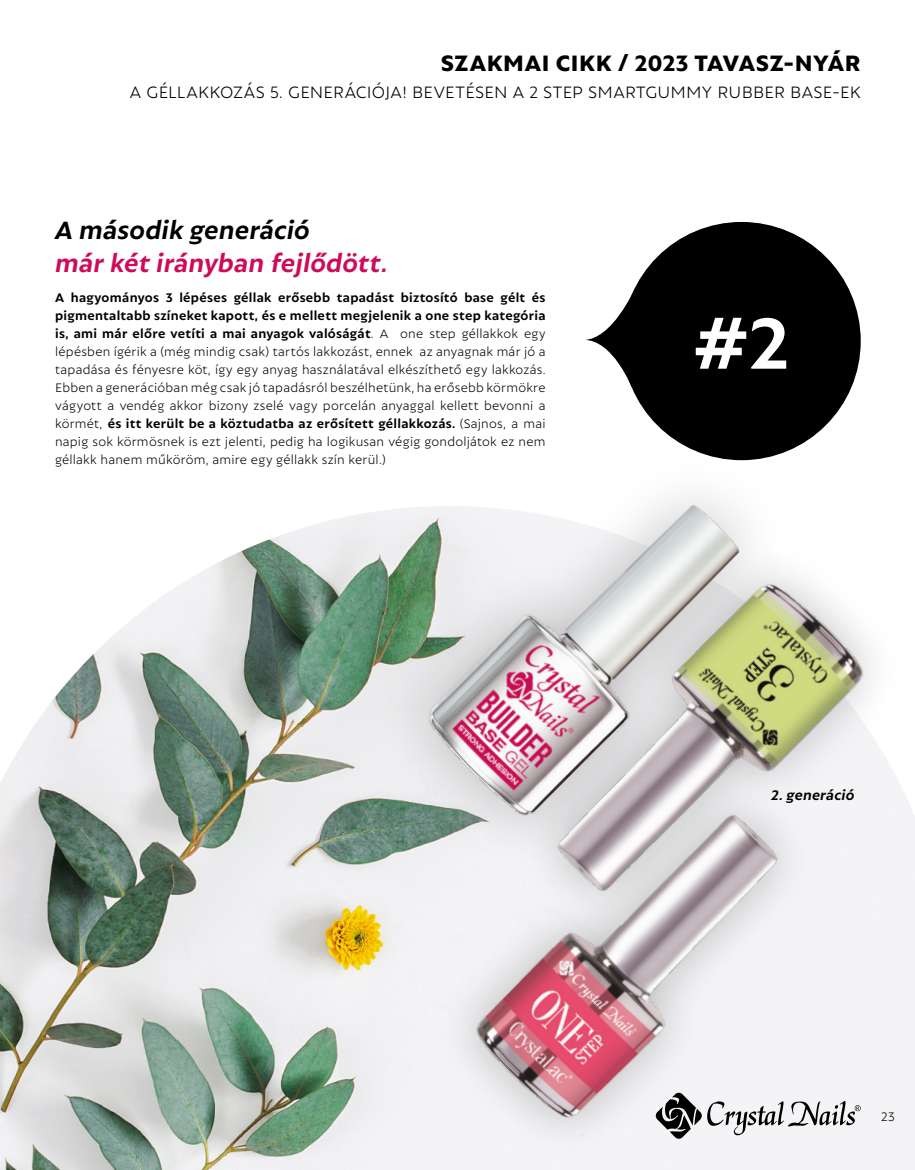
<style>
.page{position:relative;width:915px;height:1170px;background:#fff}
.page>*{position:absolute;margin:0;border:0;box-sizing:border-box;transform-origin:0 0}
.t1{font:800 69px "Autor";color:#fff}
.t2{font:italic 700 27px "Autor";letter-spacing:.005em;color:#cd0b59}
.t3{font:italic 700 27px "Autor";letter-spacing:.005em;color:#000}
.t4{font:800 24px "Autor";letter-spacing:.025em;color:#000}
.t5{font:300 18px "Autor";letter-spacing:.015em;color:#000}
.t6{font:italic 700 15px "Autor";letter-spacing:.015em;color:#000}
.t7{font:300 13.5px/18px "Autor";letter-spacing:.015em;color:#000;text-align:justify}
.s1{font-weight:700}
.s2{font-weight:700;font-size:78px}
</style>
<div class="page">
<img style="left:0;top:513px;width:914px;height:656px">
<svg style="left:819px;top:1092px;width:41px;height:46px"></svg>
<div style="left:622px;top:222px;width:238px;height:238px;background:#000;border-radius:50%"></div>
<svg style="left:584px;top:290px;width:50px;height:98px"></svg>
<div style="left:370px;top:449px;width:423px;height:423px;background:#000;opacity:.25"></div>
<img style="left:382px;top:442px;width:410px;height:410px">
<div style="left:514px;top:539px;width:391px;height:393px;background:#000;opacity:.25"></div>
<img style="left:500px;top:547px;width:392px;height:391px">
<div style="left:432px;top:772px;width:387px;height:389px;background:#000;opacity:.25"></div>
<img style="left:437px;top:778px;width:378px;height:379px">
<h3 class="t4" style="left:440px;top:49px;width:421px">SZAKMAI CIKK / 2023 TAVASZ-NYÁR</h3>
<h3 class="t5" style="left:130px;top:81px;width:732px">A GÉLLAKKOZÁS 5. GENERÁCIÓJA! BEVETÉSEN A 2 STEP SMARTGUMMY RUBBER BASE-EK</h3>
<h2 class="t3" style="left:55px;top:214px;width:256px">A második generáció</h2>
<h2 class="t2" style="left:55px;top:247px;width:334px">már két irányban fejlődött.</h2>
<p class="t7" style="left:55px;top:288px;width:492px"><span class="s1">A hagyományos 3 lépéses géllak erősebb tapadást biztosító base gélt és pigmentaltabb színeket kapott, és e mellett megjelenik a one step kategória is, ami már előre vetíti a mai anyagok valóságát</span>. A one step géllakkok egy lépésben ígérik a (még mindig csak) tartós lakkozást, ennek az anyagnak már jó a tapadása és fényesre köt, így egy anyag használatával elkészíthető egy lakkozás.<br>Ebben a generációban még csak jó tapadásról beszélhetünk, ha erősebb körmökre vágyott a vendég akkor bizony zselé vagy porcelán anyaggal kellett bevonni a körmét, <span class="s1">és itt került be a köztudatba az erősített géllakkozás.</span> (Sajnos, a mai napig sok körmösnek is ezt jelenti, pedig ha logikusan végig gondoljátok ez nem géllakk hanem műköröm, amire egy géllakk szín kerül.)</p>
<h1 class="t1" style="left:693px;top:304px;width:96px">#<span class="s2">2</span></h1>
<p class="t6" style="left:771px;top:786px;width:85px">2. generáció</p>
<p class="t7" style="left:880px;top:1106px;width:15px">23</p>
</div>
